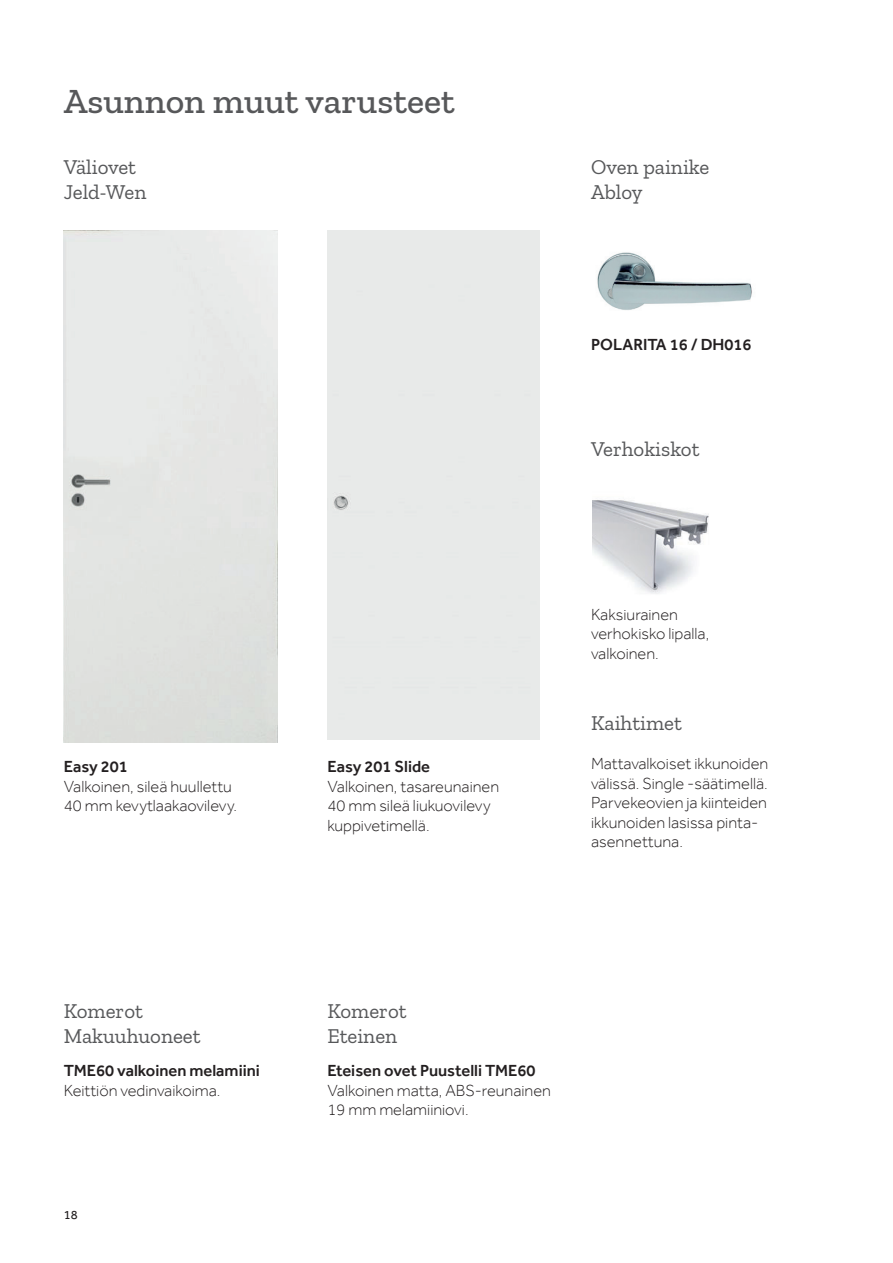
<style>
.page{position:relative;width:893px;height:1263px;background:#fff}
.page>*{position:absolute;margin:0;border:0;box-sizing:border-box;transform-origin:0 0}
.t1{font:500 36px "Zilla Slab";color:#57585a}
.t2{font:21px/25.2px "Zilla Slab";color:#57585a}
.t3{font:300 16.5px/19.5px "Effra";color:#231f20}
.t4{font:500 16.5px "Effra";color:#231f20}
.t5{font:12.75px "Effra";color:#231f20}
</style>
<div class="page">
<img style="left:597px;top:252px;width:155px;height:58px">
<img style="left:64px;top:231px;width:213px;height:511px">
<div style="left:328px;top:230px;width:211px;height:509px;background:#e8eae9"></div>
<img style="left:592px;top:500px;width:117px;height:94px">
<h1 class="t1" style="left:64px;top:81px;width:392px">Asunnon muut varusteet</h1>
<p class="t2" style="left:64px;top:154px;width:84px">Väliovet<br>Jeld-Wen</p>
<p class="t4" style="left:64px;top:757px;width:65px">Easy 201</p>
<p class="t3" style="left:64px;top:776px;width:175px">Valkoinen, sileä huullettu<br>40 mm kevytlaakaovilevy.</p>
<p class="t4" style="left:327px;top:757px;width:104px">Easy 201 Slide</p>
<p class="t3" style="left:327px;top:776px;width:173px">Valkoinen, tasareunainen<br>40 mm sileä liukuovilevy kuppivetimellä.</p>
<p class="t2" style="left:591px;top:154px;width:120px">Oven painike<br>Abloy</p>
<p class="t4" style="left:591px;top:335px;width:162px">POLARITA 16 / DH016</p>
<p class="t2" style="left:591px;top:437px;width:110px">Verhokiskot</p>
<p class="t3" style="left:591px;top:604px;width:120px">Kaksiurainen verhokisko lipalla, valkoinen.</p>
<p class="t2" style="left:591px;top:710px;width:92px">Kaihtimet</p>
<p class="t3" style="left:591px;top:754px;width:179px">Mattavalkoiset ikkunoiden välissä. Single -säätimellä.<br>Parvekeovien ja kiinteiden ikkunoiden lasissa pinta&shy;asennettuna.</p>
<p class="t2" style="left:64px;top:998px;width:138px">Komerot<br>Makuuhuoneet</p>
<p class="t4" style="left:64px;top:1061px;width:198px">TME60 valkoinen melamiini</p>
<p class="t3" style="left:64px;top:1080px;width:158px">Keittiön vedinvaikoima.</p>
<p class="t5" style="left:64px;top:1207px;width:15px">18</p>
<p class="t2" style="left:327px;top:998px;width:81px">Komerot<br>Eteinen</p>
<p class="t4" style="left:327px;top:1061px;width:210px">Eteisen ovet Puustelli TME60</p>
<p class="t3" style="left:327px;top:1080px;width:225px">Valkoinen matta, ABS-reunainen<br>19 mm melamiiniovi.</p>
</div>
